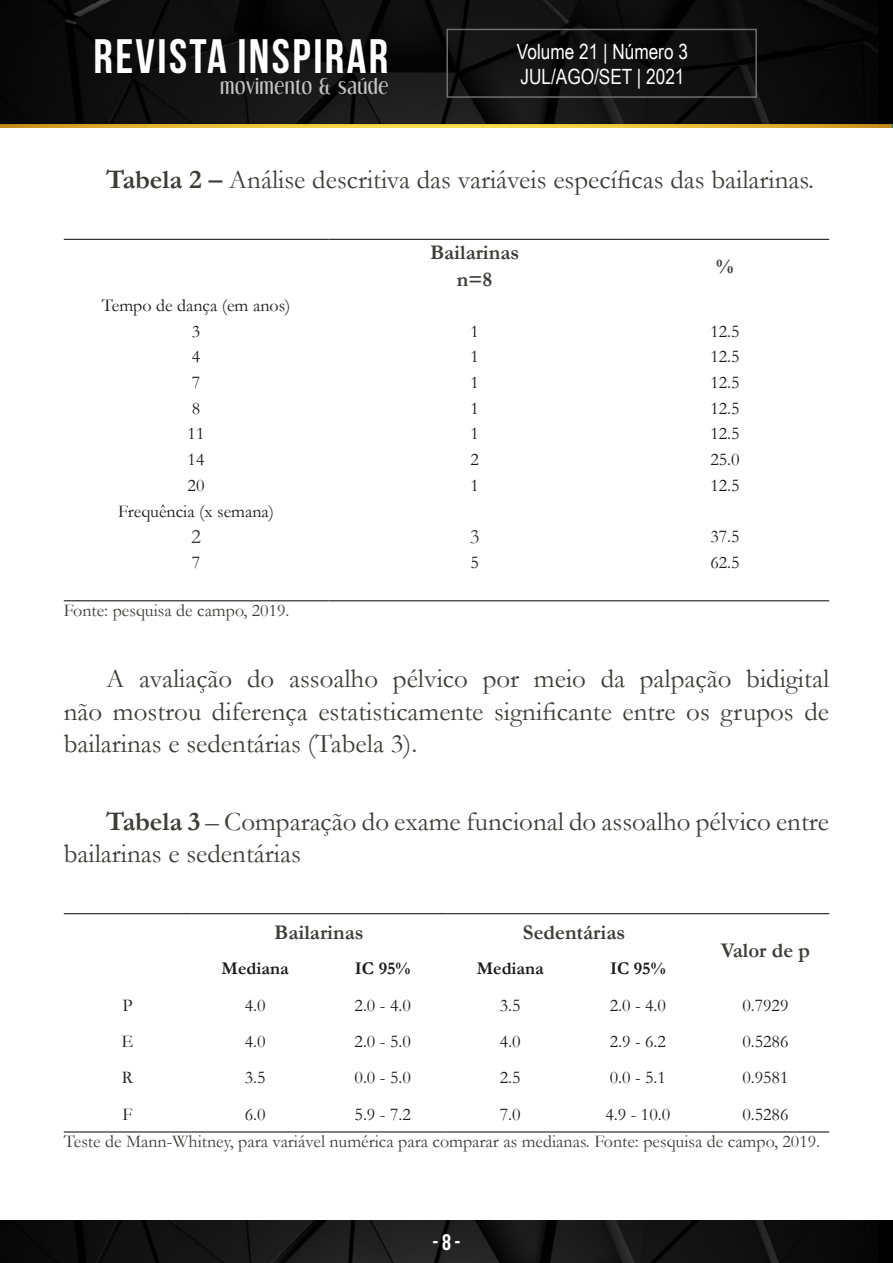
<style>
.page{position:relative;width:893px;height:1263px;background:#fff}
.page>*{position:absolute;margin:0;border:0;box-sizing:border-box;transform-origin:0 0}
.t1{font:700 48.3px "Bebas Neue";letter-spacing:.05em;color:#fff}
.t2{font:27px/32.4px "Garamond";color:#3c3c3b;text-align:justify}
.t3{font:700 22.5px "Bebas Neue";color:#fff}
.t4{font:700 21px/27px "Garamond";color:#3c3c3b;text-align:center}
.t5{font:21px/25.2px "Arial Narrow";color:#fff}
.t6{font:21px "Garamond";color:#3c3c3b}
.t7{font:18.9px "Dream Orphans";letter-spacing:.05em;color:#c6c6c6}
.t8{font:18px/25.7px "Garamond";color:#1a1a1a;text-align:center}
.t9{font:18px "Garamond";color:#3c3c3b}
.t10{font:700 18px "Garamond";color:#1a1a1a}
.s1{font-weight:700}
</style>
<div class="page">
<img style="left:0;top:124px;width:891px;height:4px">
<img style="left:0;top:0;width:878px;height:124px">
<div style="left:446px;top:29px;width:311px;height:69px;border:2px solid #706f6f"></div>
<img style="left:0;top:1220px;width:878px;height:43px">
<hr style="left:64px;top:239px;width:264px;height:1px;background:#000">
<hr style="left:328px;top:239px;width:293px;height:1px;background:#000">
<hr style="left:621px;top:239px;width:208px;height:1px;background:#000">
<hr style="left:64px;top:600px;width:264px;height:1px;background:#000">
<hr style="left:328px;top:600px;width:293px;height:1px;background:#000">
<hr style="left:621px;top:600px;width:208px;height:1px;background:#000">
<hr style="left:64px;top:913px;width:127px;height:1px;background:#000">
<hr style="left:191px;top:913px;width:128px;height:1px;background:#000">
<hr style="left:319px;top:913px;width:127px;height:1px;background:#000">
<hr style="left:446px;top:913px;width:128px;height:1px;background:#000">
<hr style="left:574px;top:913px;width:128px;height:1px;background:#000">
<hr style="left:702px;top:913px;width:127px;height:1px;background:#000">
<hr style="left:64px;top:1131px;width:127px;height:1px;background:#000">
<hr style="left:191px;top:1131px;width:128px;height:1px;background:#000">
<hr style="left:319px;top:1131px;width:127px;height:1px;background:#000">
<hr style="left:446px;top:1131px;width:128px;height:1px;background:#000">
<hr style="left:574px;top:1131px;width:128px;height:1px;background:#000">
<hr style="left:702px;top:1131px;width:127px;height:1px;background:#000">
<h1 class="t1" style="left:94px;top:29px;width:296px">REVISTA INSPIRAR</h1>
<p class="t7" style="left:220px;top:75px;width:169px">movimento &amp; saúde</p>
<p class="t5" style="left:517px;top:38px;width:173px">Volume 21 | Número 3<br>JUL/AGO/SET | 2021</p>
<p class="t2" style="left:106px;top:162px;width:709px"><span class="s1">Tabela 2 –</span> Análise descritiva das variáveis específicas das bailarinas.</p>
<p class="t8" style="left:102px;top:292px;width:190px">Tempo de dança (em anos)<br>3</p>
<p class="t4" style="left:430px;top:239px;width:91px">Bailarinas n=8</p>
<p class="t4" style="left:716px;top:252px;width:19px">%</p>
<p class="t8" style="left:470px;top:318px;width:10px">1</p>
<p class="t8" style="left:710px;top:318px;width:31px">12.5</p>
<p class="t8" style="left:192px;top:343px;width:10px">4</p>
<p class="t8" style="left:470px;top:343px;width:10px">1</p>
<p class="t8" style="left:710px;top:343px;width:31px">12.5</p>
<p class="t8" style="left:192px;top:369px;width:10px">7</p>
<p class="t8" style="left:470px;top:369px;width:10px">1</p>
<p class="t8" style="left:710px;top:369px;width:31px">12.5</p>
<p class="t8" style="left:192px;top:395px;width:10px">8</p>
<p class="t8" style="left:470px;top:395px;width:10px">1</p>
<p class="t8" style="left:710px;top:395px;width:31px">12.5</p>
<p class="t8" style="left:188px;top:420px;width:18px">11</p>
<p class="t8" style="left:470px;top:420px;width:10px">1</p>
<p class="t8" style="left:710px;top:420px;width:31px">12.5</p>
<p class="t8" style="left:188px;top:446px;width:18px">14</p>
<p class="t8" style="left:470px;top:446px;width:10px">2</p>
<p class="t8" style="left:710px;top:446px;width:31px">25.0</p>
<p class="t8" style="left:188px;top:472px;width:18px">20</p>
<p class="t8" style="left:470px;top:472px;width:10px">1</p>
<p class="t8" style="left:710px;top:472px;width:31px">12.5</p>
<p class="t8" style="left:118px;top:498px;width:158px">Frequência (x semana)</p>
<p class="t6" style="left:191px;top:523px;width:11px">2</p>
<p class="t6" style="left:470px;top:523px;width:11px">3</p>
<p class="t8" style="left:710px;top:523px;width:31px">37.5</p>
<p class="t8" style="left:192px;top:549px;width:10px">7</p>
<p class="t8" style="left:470px;top:549px;width:10px">5</p>
<p class="t8" style="left:710px;top:549px;width:31px">62.5</p>
<p class="t9" style="left:64px;top:598px;width:227px">Fonte: pesquisa de campo, 2019.</p>
<p class="t2" style="left:64px;top:662px;width:767px;text-indent:43px">A avaliação do assoalho pélvico por meio da palpação bidigital não mostrou diferença estatisticamente significante entre os grupos de bailarinas e sedentárias (Tabela 3).</p>
<p class="t2" style="left:64px;top:804px;width:767px;text-indent:43px"><span class="s1">Tabela 3</span> – Comparação do exame funcional do assoalho pélvico entre bailarinas e sedentárias</p>
<p class="t4" style="left:274px;top:919px;width:91px">Bailarinas</p>
<p class="t4" style="left:523px;top:919px;width:104px">Sedentárias</p>
<p class="t10" style="left:222px;top:956px;width:69px">Mediana</p>
<p class="t10" style="left:355px;top:956px;width:57px">IC 95%</p>
<p class="t10" style="left:477px;top:956px;width:69px">Mediana</p>
<p class="t10" style="left:610px;top:956px;width:57px">IC 95%</p>
<p class="t4" style="left:721px;top:937px;width:91px">Valor de p</p>
<p class="t8" style="left:122px;top:991px;width:12px">P</p>
<p class="t8" style="left:245px;top:991px;width:22px">4.0</p>
<p class="t8" style="left:355px;top:991px;width:58px">2.0 - 4.0</p>
<p class="t8" style="left:500px;top:991px;width:22px">3.5</p>
<p class="t8" style="left:610px;top:991px;width:58px">2.0 - 4.0</p>
<p class="t8" style="left:742px;top:991px;width:48px">0.7929</p>
<p class="t8" style="left:122px;top:1028px;width:13px">E</p>
<p class="t8" style="left:245px;top:1028px;width:22px">4.0</p>
<p class="t8" style="left:355px;top:1028px;width:58px">2.0 - 5.0</p>
<p class="t8" style="left:500px;top:1028px;width:22px">4.0</p>
<p class="t8" style="left:610px;top:1028px;width:58px">2.9 - 6.2</p>
<p class="t8" style="left:742px;top:1028px;width:48px">0.5286</p>
<p class="t8" style="left:122px;top:1064px;width:13px">R</p>
<p class="t8" style="left:245px;top:1064px;width:22px">3.5</p>
<p class="t8" style="left:355px;top:1064px;width:58px">0.0 - 5.0</p>
<p class="t8" style="left:500px;top:1064px;width:22px">2.5</p>
<p class="t8" style="left:610px;top:1064px;width:58px">0.0 - 5.1</p>
<p class="t8" style="left:742px;top:1064px;width:48px">0.9581</p>
<p class="t8" style="left:122px;top:1101px;width:12px">F</p>
<p class="t8" style="left:245px;top:1101px;width:22px">6.0</p>
<p class="t8" style="left:355px;top:1101px;width:58px">5.9 - 7.2</p>
<p class="t8" style="left:500px;top:1101px;width:22px">7.0</p>
<p class="t8" style="left:605px;top:1101px;width:66px">4.9 - 10.0</p>
<p class="t8" style="left:742px;top:1101px;width:48px">0.5286</p>
<p class="t9" style="left:64px;top:1129px;width:758px">Teste de Mann-Whitney, para variável numérica para comparar as medianas. Fonte: pesquisa de campo, 2019.</p>
<p class="t3" style="left:432px;top:1230px;width:30px">- 8 -</p>
</div>
